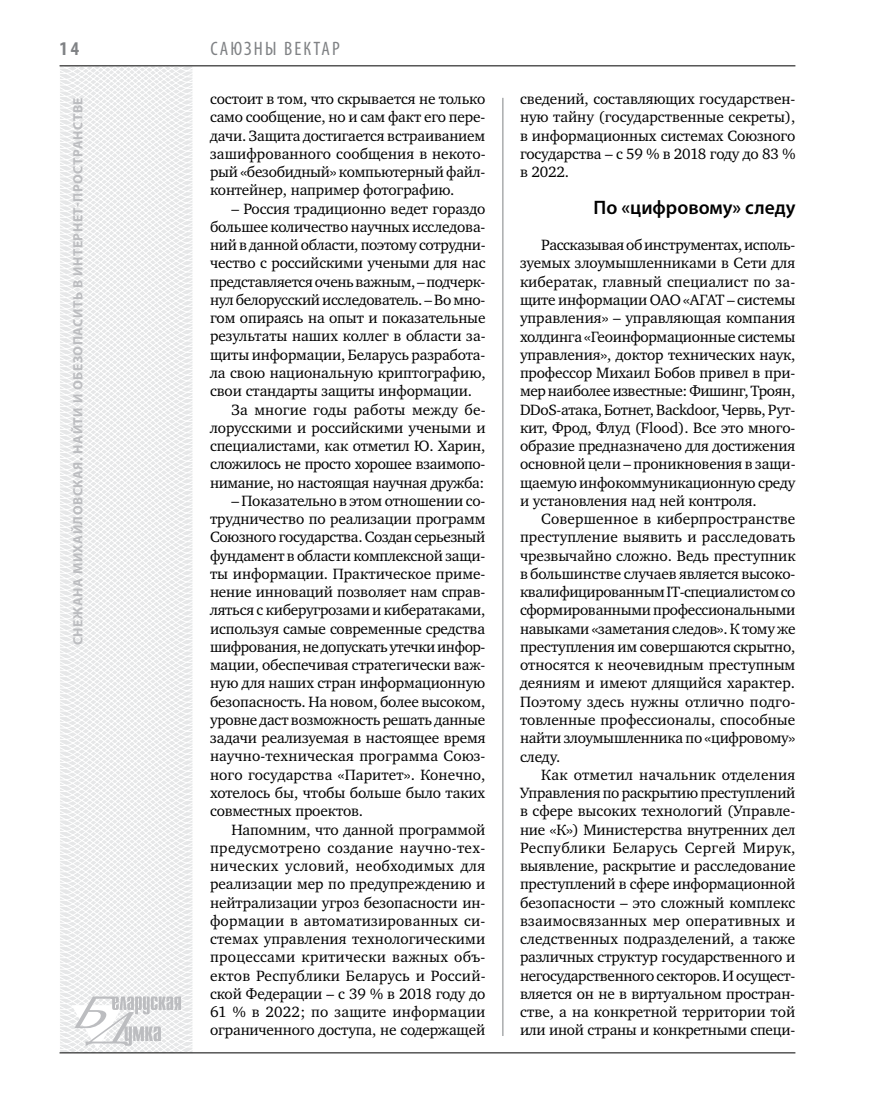
<style>
.page{position:relative;width:872px;height:1106px;background:#fff}
.page>*{position:absolute;margin:0;border:0;box-sizing:border-box;transform-origin:0 0}
.t1{font:600 19.5px "Myriad Pro";color:#000}
.t2{font:condensed 19.5px "Myriad Pro";letter-spacing:.11em;color:#808285}
.t3{font:700 condensed 19.5px "Myriad Pro";color:#808285}
.t4{font:15.3px/18.3px "Charter C";letter-spacing:-.01em;color:#000;text-align:justify}
.t5{font:15.3px "Charter C";letter-spacing:.01em;color:#000}
.t6{font:700 13.5px "Myriad Pro";letter-spacing:.04em;color:#bcbdc0}
</style>
<div class="page">
<svg style="left:59px;top:65px;width:192px;height:989px"></svg>
<hr style="left:502px;top:98px;width:1px;height:938px;background:#808285">
<hr style="left:60px;top:1052px;width:735px;height:1px;background:#000">
<svg style="left:71px;top:996px;width:110px;height:53px"></svg>
<hr style="left:60px;top:65px;width:735px;height:1px;background:#000">
<p class="t3" style="left:60px;top:37px;width:21px">14</p>
<p class="t6" style="left:69px;top:645px;width:549px;rotate:-90deg">Снежана МИХАЙЛОВСКАЯ. Найти и обезопасить в интернет-пространстве</p>
<p class="t2" style="left:210px;top:37px;width:131px">Саюзны вектар</p>
<p class="t4" style="left:210px;top:90px;width:277px">состоит в том, что скрывается не только само сообщение, но и сам факт его пере&shy;дачи. Защита достигается встраиванием зашифрованного сообщения в некото&shy;рый «безобидный» компьютерный файл&shy;контейнер, например фотографию.</p>
<p class="t4" style="left:231px;top:199px;width:255px">– Россия традиционно ведет гораздо</p>
<p class="t4" style="left:210px;top:218px;width:277px">большее количество научных исследова-</p>
<p class="t4" style="left:210px;top:236px;width:277px">ний в данной области, поэтому сотрудни-</p>
<p class="t4" style="left:210px;top:254px;width:277px">чество с российскими учеными для нас</p>
<p class="t4" style="left:210px;top:272px;width:275px">представляется очень важным, – подчерк-</p>
<p class="t4" style="left:210px;top:291px;width:277px">нул белорусский исследователь. – Во мно-</p>
<p class="t4" style="left:210px;top:309px;width:277px">гом опираясь на опыт и показательные</p>
<p class="t4" style="left:210px;top:327px;width:277px">результаты наших коллег в области за-</p>
<p class="t4" style="left:210px;top:345px;width:277px">щиты информации, Беларусь разработа-</p>
<p class="t4" style="left:210px;top:364px;width:277px">ла свою национальную криптографию,</p>
<p class="t4" style="left:210px;top:382px;width:263px">свои стандарты защиты информации.</p>
<p class="t5" style="left:231px;top:401px;width:254px">За многие годы работы между бе-</p>
<p class="t4" style="left:210px;top:418px;width:277px">лорусскими и российскими учеными и</p>
<p class="t4" style="left:210px;top:437px;width:277px">специалистами, как отметил Ю. Харин,</p>
<p class="t4" style="left:210px;top:455px;width:277px">сложилось не просто хорошее взаимопо-</p>
<p class="t4" style="left:210px;top:473px;width:276px">нимание, но настоящая научная дружба:</p>
<p class="t4" style="left:210px;top:491px;width:277px;text-indent:21px">– Показательно в этом отношении со&shy;трудничество по реализации программ Союзного государства. Создан серьезный фундамент в области комплексной защи&shy;ты информации. Практическое приме&shy;нение инноваций позволяет нам справ&shy;ляться с киберугрозами и кибератаками, используя самые современные средства шифрования, не допускать утечки инфор&shy;мации, обеспечивая стратегически важ&shy;ную для наших стран информационную безопасность. На новом, более высоком, уровне даст возможность решать данные задачи реализуемая в настоящее время научно-техническая программа Союз&shy;ного государства «Паритет». Конечно, хотелось бы, чтобы больше было таких совместных проектов.</p>
<p class="t4" style="left:210px;top:820px;width:277px;text-indent:21px">Напомним, что данной программой предусмотрено создание научно-тех&shy;нических условий, необходимых для реализации мер по предупреждению и нейтрализации угроз безопасности ин&shy;формации в автоматизированных си&shy;стемах управления технологическими процессами критически важных объ&shy;ектов Республики Беларусь и Россий&shy;ской Федерации – с 39 % в 2018 году до 61 % в 2022; по защите информации ограниченного доступа, не содержащей</p>
<p class="t4" style="left:520px;top:90px;width:277px">сведений, составляющих государствен&shy;ную тайну (государственные секреты), в информационных системах Союзного государства – с 59 % в 2018 году до 83 % в 2022.</p>
<p class="t1" style="left:593px;top:195px;width:203px">По «цифровому» следу</p>
<p class="t4" style="left:520px;top:236px;width:277px;text-indent:21px">Рассказывая об инструментах, исполь&shy;зуемых злоумышленниками в Сети для кибератак, главный специалист по за&shy;щите информации ОАО «АГАТ – системы управления» – управляющая компания холдинга «Геоинформационные системы управления», доктор технических наук, профессор Михаил Бобов привел в при&shy;мер наиболее известные: Фишинг, Троян, DDoS-атака, Ботнет, Backdoor, Червь, Рут&shy;кит, Фрод, Флуд (Flood). Все это много&shy;образие предназначено для достижения основной цели – проникновения в защи&shy;щаемую инфокоммуникационную среду и установления над ней контроля.</p>
<p class="t4" style="left:520px;top:510px;width:277px;text-indent:21px">Совершенное в киберпространстве преступление выявить и расследовать чрезвычайно сложно. Ведь преступник в большинстве случаев является высоко&shy;квалифицированным IT-специалистом со сформированными профессиональными навыками «заметания следов». К тому же преступления им совершаются скрытно, относятся к неочевидным преступным деяниям и имеют длящийся характер.<br>Поэтому здесь нужны отлично подго&shy;товленные профессионалы, способные найти злоумышленника по «цифровому» следу.</p>
<p class="t4" style="left:520px;top:765px;width:277px;text-indent:21px">Как отметил начальник отделения Управления по раскрытию преступлений в сфере высоких технологий (Управле&shy;ние «К») Министерства внутренних дел Республики Беларусь Сергей Мирук, выявление, раскрытие и расследование преступлений в сфере информационной безопасности – это сложный комплекс взаимосвязанных мер оперативных и следственных подразделений, а также различных структур государственного и негосударственного секторов. И осущест&shy;вляется он не в виртуальном простран&shy;стве, а на конкретной территории той или иной страны и конкретными специ-</p>
</div>
